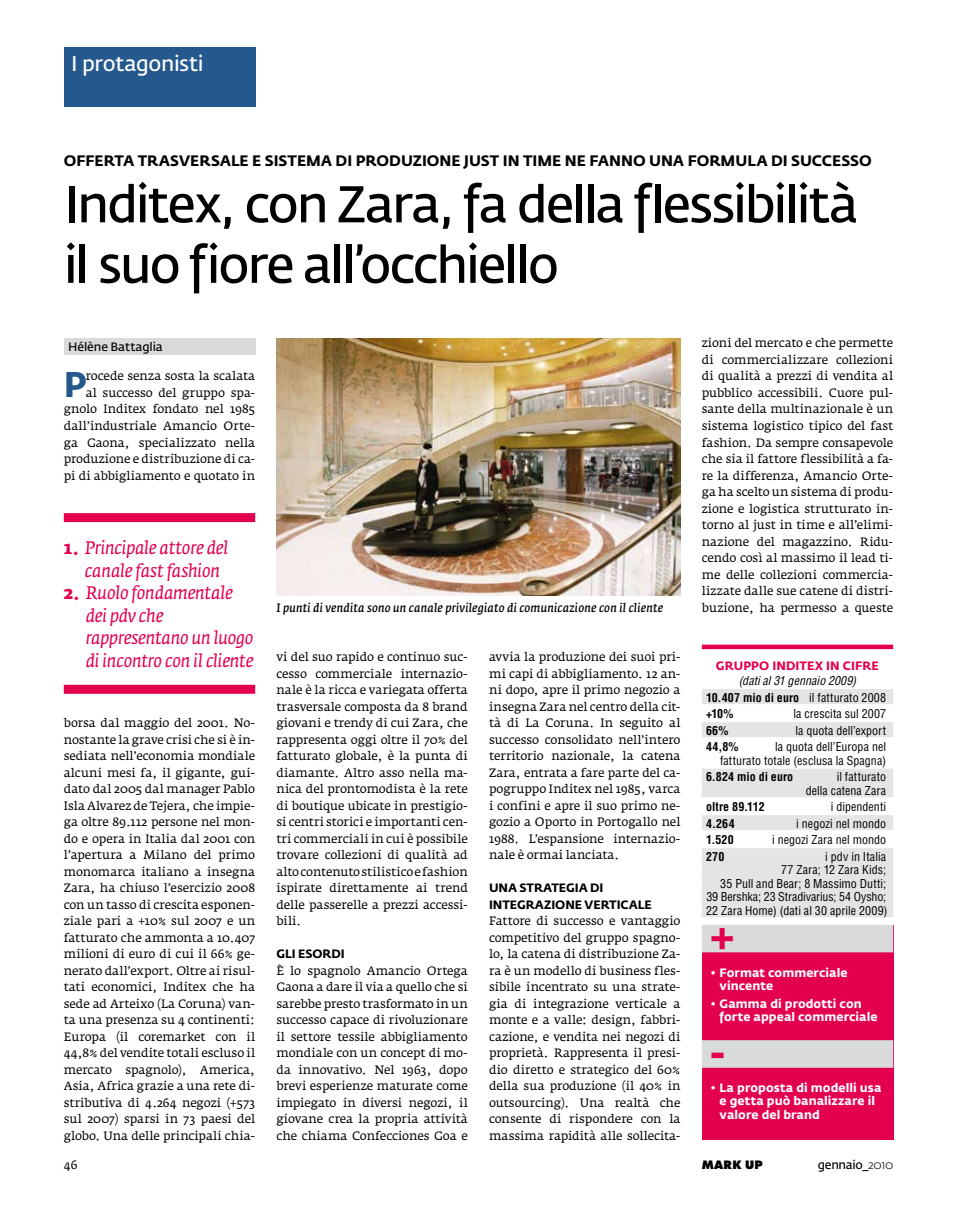
<style>
.page{position:relative;width:957px;height:1212px;background:#fff}
.page>*{position:absolute;margin:0;border:0;box-sizing:border-box;transform-origin:0 0}
.t1{font:600 51px/60.4px "Fedra Sans Std";letter-spacing:-.045em;color:#000}
.t2{font:700 40.5px "Fedra Sans Std";color:#e3004f}
.t3{font:700 35.4px "Fedra Sans Std";color:#25598e}
.t4{font:600 21px "Fedra Sans Std";letter-spacing:-.015em;color:#fff}
.t5{font:italic 18px/22.5px "Fedra Serif A Std";letter-spacing:-.015em;color:#e3004f}
.t6{font:700 15px "Fedra Sans Std";color:#000}
.t7{font:12px/16.5px "Fedra Serif A Std";letter-spacing:-.005em;color:#000;text-align:justify}
.t8{font:condensed 12px/13.5px "Helvetica LT Std";letter-spacing:.005em;color:#000;text-align:right}
.t9{font:700 12px/13.5px "Fedra Sans Std";letter-spacing:.005em;color:#fff}
.t10{font:italic 600 12px "Fedra Serif A Std";letter-spacing:.015em;color:#000}
.t11{font:italic condensed 12px/16.5px "Helvetica LT Std";letter-spacing:.005em;color:#000}
.t12{font:700 condensed 12px "Helvetica LT Std";letter-spacing:.015em;color:#000}
.t13{font:700 12px/16.5px "Fedra Sans Std";letter-spacing:-.01em;color:#000}
.t14{font:600 12px "Fedra Sans Std";letter-spacing:-.015em;color:#000}
.t15{font:700 12px "Fedra Sans Std";letter-spacing:.005em;color:#e3004f}
.t16{font:800 11.25px "Futura Std";letter-spacing:.025em;color:#000}
.s1{font-weight:700;font-style:normal}
.s2{font-style:normal}
.s3{font-weight:300}
</style>
<div class="page">
<div style="left:64px;top:47px;width:191px;height:59px;background:#25598e"></div>
<div style="left:64px;top:338px;width:191px;height:17px;background:#d9dadb"></div>
<div style="left:64px;top:513px;width:191px;height:9px;background:#e3004f"></div>
<div style="left:64px;top:685px;width:191px;height:9px;background:#e3004f"></div>
<div style="left:702px;top:925px;width:191px;height:215px;background:#e3004f"></div>
<div style="left:702px;top:925px;width:191px;height:27px;background:#d9dadb"></div>
<div style="left:702px;top:1040px;width:191px;height:28px;background:#d9dadb"></div>
<hr style="left:702px;top:645px;width:191px;height:4px;background:#e3004f">
<div style="left:702px;top:689px;width:191px;height:15px;background:#e3e4e4"></div>
<div style="left:702px;top:722px;width:191px;height:15px;background:#e3e4e4"></div>
<div style="left:702px;top:769px;width:191px;height:15px;background:#e3e4e4"></div>
<div style="left:702px;top:782px;width:191px;height:15px;background:#e3e4e4"></div>
<div style="left:702px;top:815px;width:191px;height:15px;background:#e3e4e4"></div>
<div style="left:702px;top:848px;width:191px;height:15px;background:#e3e4e4"></div>
<div style="left:702px;top:862px;width:191px;height:15px;background:#e3e4e4"></div>
<div style="left:702px;top:875px;width:191px;height:15px;background:#e3e4e4"></div>
<div style="left:702px;top:889px;width:191px;height:15px;background:#e3e4e4"></div>
<div style="left:702px;top:902px;width:191px;height:15px;background:#e3e4e4"></div>
<img style="left:276px;top:338px;width:404px;height:257px">
<h3 class="t4" style="left:71px;top:50px;width:134px">I protagonisti</h3>
<p class="t6" style="left:64px;top:151px;width:806px">OFFERTA TRASVERSALE E SISTEMA DI PRODUZIONE JUST IN TIME NE FANNO UNA FORMULA DI SUCCESSO</p>
<h1 class="t1" style="left:64px;top:175px;width:796px">Inditex, con Zara, fa della flessibilità il suo fiore all’occhiello</h1>
<p class="t14" style="left:68px;top:340px;width:96px">Hélène Battaglia</p>
<p class="t7" style="left:64px;top:368px;width:193px;text-align:right">rocede senza sosta la scalata<br>al successo del gruppo spa&shy;gnolo Inditex fondato nel 1985 dall’industriale Amancio Orte&shy;ga Gaona, specializzato nella produzione e distribuzione di ca&shy;pi di abbigliamento e quotato in</p>
<h3 class="t3" style="left:64px;top:362px;width:21px">P</h3>
<h3 class="t5" style="left:85px;top:536px;width:145px;text-indent:-21px"><span class="s1">1.</span> Principale attore del canale fast fashion</h3>
<h3 class="t5" style="left:86px;top:581px;width:169px;text-indent:-22px"><span class="s1">2.</span> Ruolo fondamentale dei pdv che rappresentano un luogo di incontro con il cliente</h3>
<p class="t7" style="left:64px;top:715px;width:193px">borsa dal maggio del 2001. No&shy;nostante la grave crisi che si è in&shy;sediata nell’economia mondiale alcuni mesi fa, il gigante, gui&shy;dato dal 2005 dal manager Pablo Isla Alvarez de Tejera, che impie&shy;ga oltre 89.112 persone nel mon&shy;do e opera in Italia dal 2001 con l’apertura a Milano del primo monomarca italiano a insegna Zara, ha chiuso l’esercizio 2008 con un tasso di crescita esponen&shy;ziale pari a +10% sul 2007 e un fatturato che ammonta a 10.407 milioni di euro di cui il 66% ge&shy;nerato dall’export. Oltre ai risul&shy;tati economici, Inditex che ha sede ad Arteixo (La Coruna) van&shy;ta una presenza su 4 continenti:<br>Europa (il coremarket con il 44,8% del vendite totali escluso il mercato spagnolo), America, Asia, Africa grazie a una rete di&shy;stributiva di 4.264 negozi (+573 sul 2007) sparsi in 73 paesi del globo. Una delle principali chia-</p>
<p class="t10" style="left:276px;top:600px;width:388px">I punti di vendita sono un canale privilegiato di comunicazione con il cliente</p>
<p class="t7" style="left:276px;top:649px;width:193px">vi del suo rapido e continuo suc&shy;cesso commerciale internazio&shy;nale è la ricca e variegata offerta trasversale composta da 8 brand giovani e trendy di cui Zara, che rappresenta oggi oltre il 70% del fatturato globale, è la punta di diamante. Altro asso nella ma&shy;nica del prontomodista è la rete di boutique ubicate in prestigio&shy;si centri storici e importanti cen&shy;tri commerciali in cui è possibile trovare collezioni di qualità ad alto contenuto stilistico e fashion ispirate direttamente ai trend delle passerelle a prezzi accessi&shy;bili.</p>
<p class="t13" style="left:276px;top:945px;width:70px">GLI ESO RDI</p>
<p class="t7" style="left:276px;top:962px;width:193px">È lo spagnolo Amancio Ortega Gaona a dare il via a quello che si sarebbe presto trasformato in un successo capace di rivoluzionare il settore tessile abbigliamento mondiale con un concept di mo&shy;da innovativo. Nel 1963, dopo brevi esperienze maturate come impiegato in diversi negozi, il giovane crea la propria attività che chiama Confecciones Goa e</p>
<p class="t7" style="left:489px;top:649px;width:193px">avvia la produzione dei suoi pri&shy;mi capi di abbigliamento. 12 an&shy;ni dopo, apre il primo negozio a insegna Zara nel centro della cit&shy;tà di La Coruna. In seguito al successo consolidato nell’intero territorio nazionale, la catena Zara, entrata a fare parte del ca&shy;pogruppo Inditex nel 1985, varca i confini e apre il suo primo ne&shy;gozio a Oporto in Portogallo nel 1988. L’espansione internazio&shy;nale è ormai lanciata.</p>
<p class="t13" style="left:489px;top:879px;width:164px">UNA STRATEGIA DI<br>INTEGRAZIO NE VERTICALE</p>
<p class="t7" style="left:489px;top:913px;width:193px">Fattore di successo e vantaggio competitivo del gruppo spagno&shy;lo, la catena di distribuzione Za&shy;ra è un modello di business fles&shy;sibile incentrato su una strate&shy;gia di integrazione verticale a monte e a valle: design, fabbri&shy;cazione, e vendita nei negozi di proprietà. Rappresenta il presi&shy;dio diretto e strategico del 60% della sua produzione (il 40% in outsourcing). Una realtà che consente di rispondere con la massima rapidità alle sollecita-</p>
<p class="t7" style="left:702px;top:335px;width:193px">zioni del mercato e che permette di commercializzare collezioni di qualità a prezzi di vendita al pubblico accessibili. Cuore pul&shy;sante della multinazionale è un sistema logistico tipico del fast fashion. Da sempre consapevole che sia il fattore flessibilità a fa&shy;re la differenza, Amancio Orte&shy;ga ha scelto un sistema di produ&shy;zione e logistica strutturato in&shy;torno al just in time e all’elimi&shy;nazione del magazzino. Ridu&shy;cendo così al massimo il lead ti&shy;me delle collezioni commercia&shy;lizzate dalle sue catene di distri&shy;buzione, ha permesso a queste</p>
<p class="t15" style="left:716px;top:658px;width:165px">GRUPPO I NDITEX IN CIFRE</p>
<p class="t11" style="left:706px;top:673px;width:181px;text-indent:33px">(dati al 31 gennaio 2009)<br><span class="s1">10.407 mio di euro</span> <span class="s2">il fatturato 2008 </span><span class="s1">+10%</span></p>
<p class="t8" style="left:793px;top:707px;width:94px">la crescita sul 2007</p>
<p class="t12" style="left:706px;top:723px;width:24px">66%</p>
<p class="t8" style="left:795px;top:724px;width:92px">la quota dell’export</p>
<p class="t12" style="left:706px;top:739px;width:34px">44,8%</p>
<p class="t8" style="left:720px;top:740px;width:168px">la quota dell’Europa nel<br>fatturato totale (esclusa la Spagna)</p>
<p class="t12" style="left:706px;top:769px;width:89px">6.824 mio di euro</p>
<p class="t8" style="left:805px;top:770px;width:82px">il fatturato<br>della catena Zara</p>
<p class="t12" style="left:706px;top:799px;width:60px">oltre 89.112</p>
<p class="t8" style="left:831px;top:800px;width:57px">i dipendenti</p>
<p class="t12" style="left:706px;top:816px;width:30px">4.264</p>
<p class="t8" style="left:796px;top:817px;width:91px">i negozi nel mondo</p>
<p class="t12" style="left:706px;top:832px;width:29px">1.520</p>
<p class="t8" style="left:772px;top:833px;width:115px">i negozi Zara nel mondo</p>
<p class="t12" style="left:706px;top:849px;width:20px">270</p>
<p class="t8" style="left:706px;top:850px;width:183px">i pdv in Italia<br>77 Zara; 12 Zara Kids;<br>35 Pull and Bear; 8 Massimo Dutti;<br>39 Bershka; 23 Stradivarius; 54 Oysho;<br>22 Zara Home) (dati al 30 aprile 2009)</p>
<h2 class="t2" style="left:710px;top:911px;width:26px">+</h2>
<p class="t9" style="left:719px;top:965px;width:129px;text-indent:-9px">• FORMAT COMMERCIALE<br>VINCENTE</p>
<p class="t9" style="left:719px;top:997px;width:160px;text-indent:-9px">• GAMMA DI PRODOTTI CON<br>FORTE APPEAL COMMERCIALE</p>
<h2 class="t2" style="left:710px;top:1026px;width:17px">-</h2>
<p class="t9" style="left:719px;top:1081px;width:164px;text-indent:-9px">• LA PROPOSTA DI MODELLI USA<br>E GETTA PUÒ BANALIZZARE IL<br>VALORE DEL BRAND</p>
<p class="t7" style="left:64px;top:1156px;width:15px">46</p>
<p class="t16" style="left:702px;top:1158px;width:63px">MARK UP</p>
<p class="t14" style="left:818px;top:1157px;width:77px">gennaio_<span class="s3">2010</span></p>
</div>
